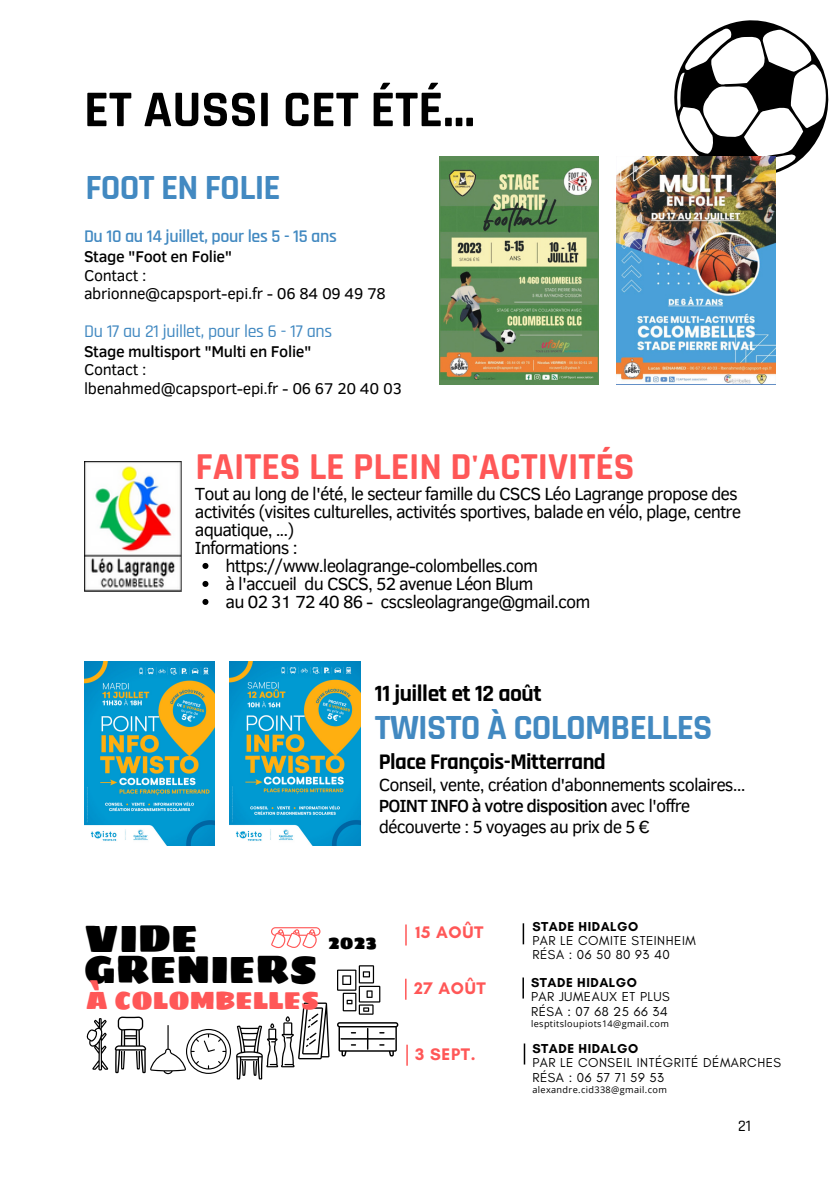
<style>
.page{position:relative;width:839px;height:1191px;background:#fff}
.page>*{position:absolute;margin:0;border:0;box-sizing:border-box;transform-origin:0 0}
.t1{font:700 52px "Rajdhani";color:#000}
.t2{font:38.6px/30.8px "Sigmar One";color:#000}
.t3{font:700 38.4px "Rajdhani";color:#ff5757}
.t4{font:700 35.8px "Rajdhani";letter-spacing:-.02em;color:#4289c1}
.t5{font:24.8px "Sigmar One";color:#ff5757}
.t6{font:700 23.6px "Rajdhani";letter-spacing:-.02em;color:#000}
.t7{font:700 22.6px "Rajdhani";letter-spacing:-.025em;color:#000}
.t8{font:19px "Sigmar One";color:#000}
.t9{font:18px/18px "Clear Sans";letter-spacing:-.05em;color:#000}
.t10{font:600 18px "Rajdhani";letter-spacing:-.02em;color:#4289c1}
.t11{font:500 18px "Rajdhani";letter-spacing:-.02em;color:#4289c1}
.t12{font:700 17px "Glacial Indifference";letter-spacing:.04em;color:#ff5757}
.t13{font:16px "Clear Sans";letter-spacing:-.02em;color:#000}
.t14{font:500 16px "Clear Sans";letter-spacing:-.02em;color:#000}
.t15{font:500 16px "Rajdhani";color:#000}
.t16{font:13.2px "Glacial Indifference";letter-spacing:.04em;color:#000}
.t17{font:700 13.2px "Glacial Indifference";letter-spacing:.04em;color:#000}
.t18{font:9.2px "Open Sans";letter-spacing:.04em;color:#000}
.s1{font-weight:500}
</style>
<div class="page">
<img style="left:84px;top:662px;width:131px;height:184px">
<img style="left:230px;top:662px;width:130px;height:183px">
<svg style="left:674px;top:20px;width:155px;height:185px"></svg>
<img style="left:439px;top:156px;width:159px;height:228px">
<img style="left:616px;top:156px;width:159px;height:228px">
<svg style="left:202px;top:563px;width:6px;height:6px"></svg>
<svg style="left:202px;top:581px;width:6px;height:6px"></svg>
<svg style="left:202px;top:599px;width:6px;height:6px"></svg>
<img style="left:84px;top:461px;width:98px;height:131px">
<svg style="left:337px;top:1022px;width:61px;height:34px"></svg>
<svg style="left:86px;top:1018px;width:22px;height:52px"></svg>
<svg style="left:115px;top:1003px;width:214px;height:77px"></svg>
<svg style="left:271px;top:927px;width:49px;height:21px"></svg>
<svg style="left:337px;top:965px;width:43px;height:50px"></svg>
<hr style="left:405px;top:925px;width:2px;height:21px;background:#ff5757">
<hr style="left:522px;top:923px;width:2px;height:21px;background:#000">
<hr style="left:406px;top:1045px;width:2px;height:21px;background:#ff5757">
<hr style="left:523px;top:1044px;width:2px;height:21px;background:#000">
<svg style="left:405px;top:979px;width:1px;height:21px"></svg>
<hr style="left:522px;top:978px;width:2px;height:21px;background:#000">
<p class="t1" style="left:84px;top:78px;width:392px">ET AUSSI CET ÉTÉ...</p>
<p class="t4" style="left:85px;top:165px;width:197px">FOOT EN FOLIE</p>
<p class="t10" style="left:84px;top:225px;width:254px">Du 10 au 14 juillet, pour les 5 - 15 ans</p>
<p class="t14" style="left:84px;top:245px;width:150px">Stage "Foot en Folie"</p>
<p class="t13" style="left:84px;top:263px;width:64px">Contact :</p>
<p class="t13" style="left:84px;top:282px;width:303px">abrionne@capsport-epi.fr - 06 84 09 49 78</p>
<p class="t11" style="left:84px;top:320px;width:249px">Du 17 au 21 juillet, pour les 6 - 17 ans</p>
<p class="t14" style="left:84px;top:339px;width:229px">Stage multisport "Multi en Folie"</p>
<p class="t13" style="left:84px;top:358px;width:64px">Contact :</p>
<p class="t13" style="left:84px;top:377px;width:319px">lbenahmed@capsport-epi.fr - 06 67 20 40 03</p>
<p class="t3" style="left:195px;top:444px;width:441px">FAITES LE PLEIN D'ACTIVITÉS</p>
<p class="t9" style="left:195px;top:484px;width:547px">Tout au long de l'été, le secteur famille du CSCS Léo Lagrange propose des activités (visites culturelles, activités sportives, balade en vélo, plage, centre aquatique, ...)</p>
<p class="t9" style="left:195px;top:538px;width:104px">Informations :</p>
<p class="t9" style="left:225px;top:556px;width:314px">https://www.leolagrange-colombelles.com</p>
<p class="t9" style="left:225px;top:574px;width:309px">à l'accueil du CSCS, 52 avenue Léon Blum</p>
<p class="t9" style="left:225px;top:592px;width:366px">au 02 31 72 40 86 - cscsleolagrange@gmail.com</p>
<p class="t6" style="left:375px;top:679px;width:168px">11 juillet et 12 août</p>
<p class="t4" style="left:375px;top:706px;width:339px">TWISTO À COLOMBELLES</p>
<p class="t7" style="left:379px;top:748px;width:228px">Place François-Mitterrand</p>
<p class="t9" style="left:379px;top:775px;width:368px">Conseil, vente, création d'abonnements scolaires...</p>
<p class="t9" style="left:379px;top:795px;width:313px;line-height:21px"><span class="s1">POINT INFO à votre disposition</span> avec l'offre découverte : 5 voyages au prix de 5 €</p>
<p class="t2" style="left:84px;top:923px;width:235px">VIDE<br>GRENIERS</p>
<p class="t5" style="left:85px;top:980px;width:235px">À COLOMBELLES</p>
<p class="t8" style="left:328px;top:926px;width:50px">2023</p>
<p class="t12" style="left:415px;top:922px;width:70px">15 AOÛT</p>
<p class="t17" style="left:532px;top:918px;width:107px">STADE HIDALGO</p>
<p class="t16" style="left:532px;top:932px;width:165px">PAR LE COMITE STEINHEIM</p>
<p class="t16" style="left:532px;top:947px;width:139px">RÉSA : 06 50 80 93 40</p>
<p class="t12" style="left:414px;top:977px;width:73px">27 AOÛT</p>
<p class="t17" style="left:531px;top:975px;width:107px">STADE HIDALGO</p>
<p class="t16" style="left:531px;top:989px;width:140px">PAR JUMEAUX ET PLUS</p>
<p class="t16" style="left:531px;top:1003px;width:138px">RÉSA : 07 68 25 66 34</p>
<p class="t18" style="left:531px;top:1017px;width:139px">lesptitsloupiots14@gmail.com</p>
<p class="t12" style="left:415px;top:1043px;width:62px">3 SEPT.</p>
<p class="t17" style="left:532px;top:1041px;width:107px">STADE HIDALGO</p>
<p class="t16" style="left:532px;top:1055px;width:250px">PAR LE CONSEIL INTÉGRITÉ DÉMARCHES</p>
<p class="t16" style="left:532px;top:1069px;width:133px">RÉSA : 06 57 71 59 53</p>
<p class="t18" style="left:532px;top:1083px;width:136px">alexandre.cid338@gmail.com</p>
<p class="t15" style="left:738px;top:1116px;width:14px">21</p>
</div>
